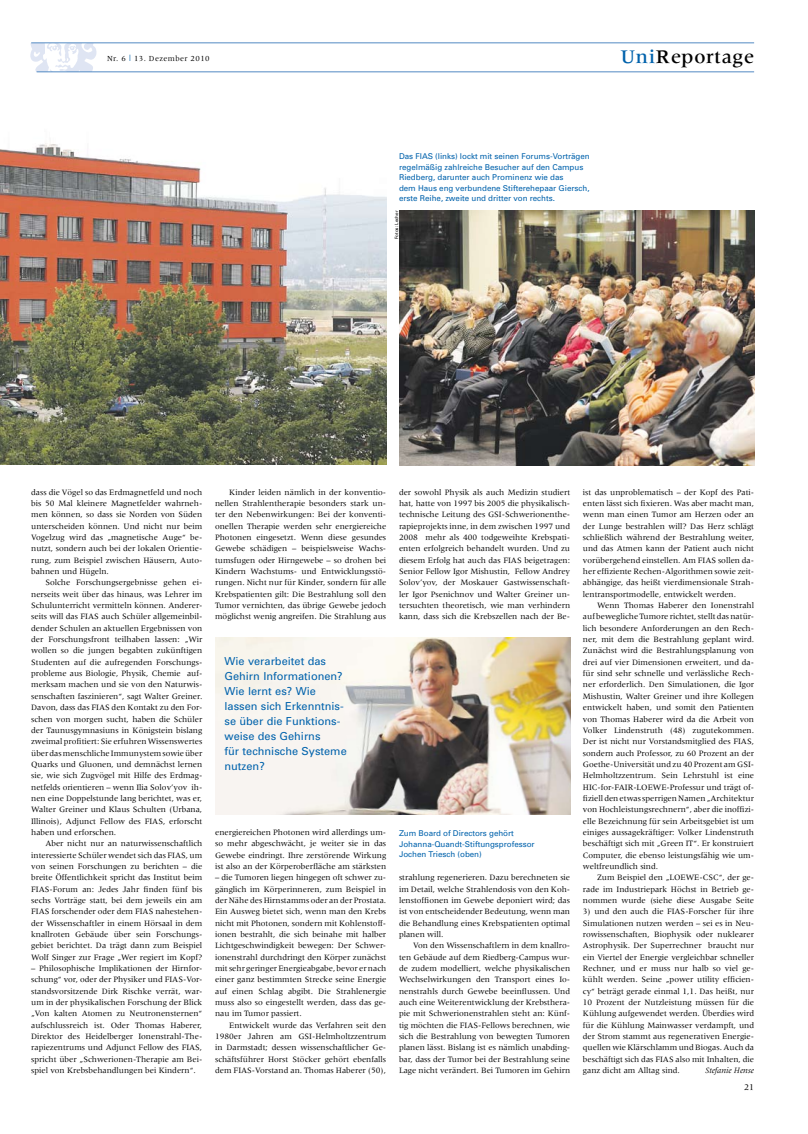
<style>
.page{position:relative;width:808px;height:1134px;background:#fff}
.page>*{position:absolute;margin:0;border:0;box-sizing:border-box;transform-origin:0 0}
.t1{font:500 20px "Meridien";letter-spacing:.03em;color:#000}
.t2{font:11px/15px "Univers";color:#0062ac}
.t3{font:9px "Meridien";color:#000}
.t4{font:8.5px/11.3px "Meridien";letter-spacing:-.005em;color:#000;text-align:justify}
.t5{font:italic 8.5px "Meridien";letter-spacing:-.005em;color:#000}
.t6{font:8px/10.5px "Univers";letter-spacing:-.005em;color:#0062ac}
.t7{font:8px "Meridien";letter-spacing:.05em;color:#000}
.t8{font:4.5px "Univers";color:#000}
.s1{font-family:"Univers";font-weight:300;font-size:8.7px;color:#0062ac}
.s2{color:#0062ac}
</style>
<div class="page">
<img style="left:30px;top:43px;width:83px;height:29px">
<hr style="left:37px;top:72px;width:717px;height:1px;background:#538ac3">
<hr style="left:31px;top:43px;width:723px;height:1px;background:#538ac3">
<img style="left:215px;top:637px;width:355px;height:177px">
<img style="left:0;top:143px;width:386px;height:322px">
<img style="left:399px;top:211px;width:355px;height:255px">
<p class="t7" style="left:107px;top:54px;width:104px">Nr. 6 <span class="s1">I</span> 13. Dezember 2010</p>
<h1 class="t1" style="left:621px;top:46px;width:135px"><span class="s2">Uni</span>Reportage</h1>
<p class="t6" style="left:399px;top:151px;width:192px">Das FIAS (links) lockt mit seinen Forums-Vorträgen regelmäßig zahlreiche Besucher auf den Campus Riedberg, darunter auch Prominenz wie das<br>dem Haus eng verbundene Stifterehepaar Giersch, erste Reihe, zweite und dritter von rechts.</p>
<p class="t8" style="left:394px;top:239px;width:30px;rotate:-90deg">Fotos: Lecher</p>
<p class="t4" style="left:31px;top:486px;width:173px">dass die Vögel so das Erdmagnetfeld und noch bis 50 Mal kleinere Magnetfelder wahrneh&shy;men können, so dass sie Norden von Süden unterscheiden können. Und nicht nur beim Vogelzug wird das „magnetische Auge“ be&shy;nutzt, sondern auch bei der lokalen Orientie&shy;rung, zum Beispiel zwischen Häusern, Auto&shy;bahnen und Hügeln.</p>
<p class="t4" style="left:31px;top:577px;width:173px;text-indent:14px">Solche Forschungsergebnisse gehen ei&shy;nerseits weit über das hinaus, was Lehrer im Schulunterricht vermitteln können. Anderer&shy;seits will das FIAS auch Schüler allgemeinbil&shy;dender Schulen an aktuellen Ergebnissen von der Forschungsfront teilhaben lassen: „Wir wollen so die jungen begabten zukünftigen Studenten auf die aufregenden Forschungs&shy;probleme aus Biologie, Physik, Chemie auf&shy;merksam machen und sie von den Naturwis&shy;senschaften faszinieren“, sagt Walter Greiner.<br>Davon, dass das FIAS den Kontakt zu den For&shy;schen von morgen sucht, haben die Schüler der Taunusgymnasiuns in Königstein bislang zweimal profitiert: Sie erfuhren Wissenswertes über das menschliche Immunystem sowie über Quarks und Gluonen, und demnächst lernen sie, wie sich Zugvögel mit Hilfe des Erdmag&shy;netfelds orientieren – wenn Ilia Solov’yov ih&shy;nen eine Doppelstunde lang berichtet, was er, Walter Greiner und Klaus Schulten (Urbana, Illinois), Adjunct Fellow des FIAS, erforscht haben und erforschen.</p>
<p class="t4" style="left:31px;top:838px;width:173px;text-indent:14px">Aber nicht nur an naturwissenschaftlich interessierte Schüler wendet sich das FIAS, um von seinen Forschungen zu berichten – die breite Öffentlichkeit spricht das Institut beim FIAS-Forum an: Jedes Jahr finden fünf bis sechs Vorträge statt, bei dem jeweils ein am FIAS forschender oder dem FIAS nahestehen&shy;der Wissenschaftler in einem Hörsaal in dem knallroten Gebäude über sein Forschungs&shy;gebiet berichtet. Da trägt dann zum Beispiel Wolf Singer zur Frage „Wer regiert im Kopf?</p>
<p class="t4" style="left:31px;top:962px;width:173px">– Philosophische Implikationen der Hirnfor&shy;schung“ vor, oder der Physiker und FIAS-Vor&shy;standsvorsitzende Dirk Rischke verrät, war&shy;um in der physikalischen Forschung der Blick „Von kalten Atomen zu Neutronensternen“ aufschlussreich ist. Oder Thomas Haberer, Direktor des Heidelberger Ionenstrahl-The&shy;rapiezentrums und Adjunct Fellow des FIAS, spricht über „Schwerionen-Therapie am Bei&shy;spiel von Krebsbehandlungen bei Kindern“.</p>
<p class="t4" style="left:215px;top:486px;width:173px;text-indent:14px">Kinder leiden nämlich in der konventio&shy;nellen Strahlentherapie besonders stark un&shy;ter den Nebenwirkungen: Bei der konventi&shy;onellen Therapie werden sehr energiereiche Photonen eingesetzt. Wenn diese gesundes Gewebe schädigen – beispielsweise Wachs&shy;tumsfugen oder Hirngewebe – so drohen bei Kindern Wachstums- und Entwicklungsstö&shy;rungen. Nicht nur für Kinder, sondern für alle Krebspatienten gilt: Die Bestrahlung soll den Tumor vernichten, das übrige Gewebe jedoch möglichst wenig angreifen. Die Strahlung aus</p>
<p class="t2" style="left:225px;top:654px;width:124px">Wie verarbeitet das<br>Gehirn Informationen?<br>Wie lernt es? Wie lassen sich Erkenntnis&shy;se über die Funktions&shy;weise des Gehirns<br>für technische Systeme nutzen?</p>
<p class="t4" style="left:215px;top:826px;width:173px">energiereichen Photonen wird allerdings um&shy;so mehr abgeschwächt, je weiter sie in das Gewebe eindringt. Ihre zerstörende Wirkung ist also an der Körperoberfläche am stärksten</p>
<p class="t4" style="left:215px;top:872px;width:173px">– die Tumoren liegen hingegen oft schwer zu&shy;gänglich im Körperinneren, zum Beispiel in der Nähe des Hirnstamms oder an der Prostata.<br>Ein Ausweg bietet sich, wenn man den Krebs nicht mit Photonen, sondern mit Kohlenstoff&shy;ionen bestrahlt, die sich beinahe mit halber Lichtgeschwindigkeit bewegen: Der Schwer&shy;ionenstrahl durchdringt den Körper zunächst mit sehr geringer Energieabgabe, bevor er nach einer ganz bestimmten Strecke seine Energie auf einen Schlag abgibt. Die Strahlenergie muss also so eingestellt werden, dass das ge&shy;nau im Tumor passiert.</p>
<p class="t4" style="left:215px;top:1019px;width:173px;text-indent:14px">Entwickelt wurde das Verfahren seit den 1980er Jahren am GSI-Helmholtzzentrum in Darmstadt; dessen wissenschaftlicher Ge&shy;schäftsführer Horst Stöcker gehört ebenfalls dem FIAS-Vorstand an. Thomas Haberer (50),</p>
<p class="t4" style="left:399px;top:486px;width:173px">der sowohl Physik als auch Medizin studiert hat, hatte von 1997 bis 2005 die physikalisch&shy;technische Leitung des GSI-Schwerionenthe&shy;rapieprojekts inne, in dem zwischen 1997 und 2008 mehr als 400 todgeweihte Krebspati&shy;enten erfolgreich behandelt wurden. Und zu diesem Erfolg hat auch das FIAS beigetragen:<br>Senior Fellow Igor Mishustin, Fellow Andrey Solov’yov, der Moskauer Gastwissenschaft&shy;ler Igor Psenichnov und Walter Greiner un&shy;tersuchten theoretisch, wie man verhindern kann, dass sich die Krebszellen nach der Be-</p>
<p class="t6" style="left:399px;top:828px;width:137px">Zum Board of Directors gehört<br>Johanna-Quandt-Stiftungsprofessor<br>Jochen Triesch (oben)</p>
<p class="t4" style="left:399px;top:872px;width:173px">strahlung regenerieren. Dazu berechneten sie im Detail, welche Strahlendosis von den Koh&shy;lenstoffionen im Gewebe deponiert wird; das ist von entscheidender Bedeutung, wenn man die Behandlung eines Krebspatienten optimal planen will.</p>
<p class="t4" style="left:399px;top:940px;width:173px;text-indent:14px">Von den Wissenschaftlern in dem knallro&shy;ten Gebäude auf dem Riedberg-Campus wur&shy;de zudem modelliert, welche physikalischen Wechselwirkungen den Transport eines Io&shy;nenstrahls durch Gewebe beeinflussen. Und auch eine Weiterentwicklung der Krebsthera&shy;pie mit Schwerionenstrahlen steht an: Künf&shy;tig möchten die FIAS-Fellows berechnen, wie sich die Bestrahlung von bewegten Tumoren planen lässt. Bislang ist es nämlich unabding&shy;bar, dass der Tumor bei der Bestrahlung seine Lage nicht verändert. Bei Tumoren im Gehirn</p>
<p class="t4" style="left:583px;top:486px;width:173px">ist das unproblematisch – der Kopf des Pati&shy;enten lässt sich fixieren. Was aber macht man, wenn man einen Tumor am Herzen oder an der Lunge bestrahlen will? Das Herz schlägt schließlich während der Bestrahlung weiter, und das Atmen kann der Patient auch nicht vorübergehend einstellen. Am FIAS sollen da&shy;her effiziente Rechen-Algorithmen sowie zeit&shy;abhängige, das heißt vierdimensionale Strah&shy;lentransportmodelle, entwickelt werden.</p>
<p class="t4" style="left:583px;top:600px;width:173px;text-indent:14px">Wenn Thomas Haberer den Ionenstrahl auf bewegliche Tumore richtet, stellt das natür&shy;lich besondere Anforderungen an den Rech&shy;ner, mit dem die Bestrahlung geplant wird.<br>Zunächst wird die Bestrahlungsplanung von drei auf vier Dimensionen erweitert, und da&shy;für sind sehr schnelle und verlässliche Rech&shy;ner erforderlich. Den Simulationen, die Igor Mishustin, Walter Greiner und ihre Kollegen entwickelt haben, und somit den Patienten von Thomas Haberer wird da die Arbeit von Volker Lindenstruth (48) zugutekommen.<br>Der ist nicht nur Vorstandsmitglied des FIAS, sondern auch Professor, zu 60 Prozent an der Goethe-Universität und zu 40 Prozent am GSI-Helmholtzzentrum. Sein Lehrstuhl ist eine HIC-for-FAIR-LOEWE-Professur und trägt of&shy;fiziell den etwas sperrigen Namen „Architektur von Hochleistungsrechnern“, aber die inoffizi&shy;elle Bezeichnung für sein Arbeitsgebiet ist um einiges aussagekräftiger: Volker Lindenstruth beschäftigt sich mit „Green IT“. Er konstruiert Computer, die ebenso leistungsfähig wie um&shy;weltfreundlich sind.</p>
<p class="t4" style="left:583px;top:872px;width:173px;text-indent:14px">Zum Beispiel den „LOEWE-CSC“, der ge&shy;rade im Industriepark Höchst in Betrieb ge&shy;nommen wurde (siehe diese Ausgabe Seite</p>
<p class="t4" style="left:583px;top:906px;width:173px">3) und den auch die FIAS-Forscher für ihre Simulationen nutzen werden – sei es in Neu&shy;rowissenschaften, Biophysik oder nuklearer Astrophysik. Der Superrechner braucht nur ein Viertel der Energie vergleichbar schneller Rechner, und er muss nur halb so viel ge&shy;kühlt werden. Seine „power utility efficien&shy;cy“ beträgt gerade einmal 1,1. Das heißt, nur 10 Prozent der Nutzleistung müssen für die Kühlung aufgewendet werden. Überdies wird für die Kühlung Mainwasser verdampft, und der Strom stammt aus regenerativen Energie&shy;quellen wie Klärschlamm und Biogas. Auch da beschäftigt sich das FIAS also mit Inhalten, die ganz dicht am Alltag sind.</p>
<p class="t5" style="left:705px;top:1066px;width:50px">Stefanie Hense</p>
<p class="t3" style="left:744px;top:1082px;width:12px">21</p>
</div>
